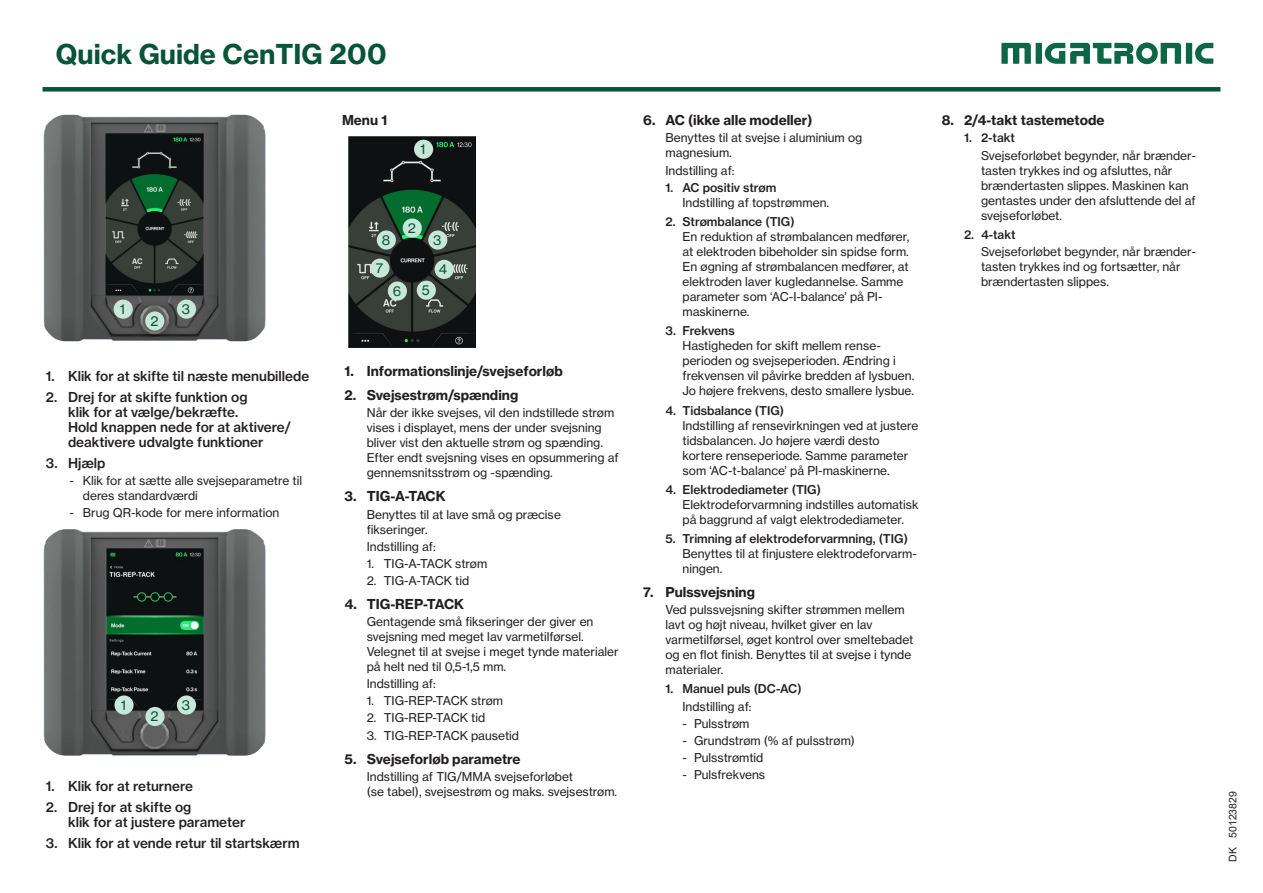
<style>
.page{position:relative;width:1263px;height:893px;background:#fff}
.page>*{position:absolute;margin:0;border:0;box-sizing:border-box;transform-origin:0 0}
.t1{font:27px "N Haas Grotesk TX Pro 75 Bd";color:#075439}
.overskrift{font:13.5px/15px "N Haas Grotesk TX Pro 65 Md";color:#231f20}
.overskrift-2{font:13.5px "N Haas Grotesk TX Pro 75 Bd";color:#231f20}
.t2{font:13.5px "N Haas Grotesk TX Pro 55 Rg";color:#075439}
.Brødtekst{font:12px/15px "N Haas Grotesk TX Pro 55 Rg";color:#231f20}
.Brødtekst-2{font:12px "N Haas Grotesk TX Pro 65 Md";color:#231f20}
.overskrift-3{font:12px "N Haas Grotesk TX Pro 55 Rg";color:#231f20}
.t3{font:10.5px "Arial";color:#231f20}
</style>
<div class="page">
<div style="left:1036px;top:43px;width:6px;height:21px;background:#0d6746"></div>
<div style="left:1186px;top:43px;width:6px;height:21px;background:#0d6746"></div>
<svg style="left:1195px;top:43px;width:18px;height:21px"></svg>
<svg style="left:1001px;top:43px;width:30px;height:21px"></svg>
<svg style="left:1045px;top:43px;width:136px;height:21px"></svg>
<div style="left:43px;top:87px;width:1177px;height:5px;background:#075439"></div>
<img style="left:43px;top:115px;width:223px;height:226px">
<img style="left:106px;top:134px;width:97px;height:162px">
<div style="left:114px;top:300px;width:19px;height:19px;background:#c8e6d9;border-radius:50%"></div>
<div style="left:177px;top:300px;width:19px;height:19px;background:#c8e6d9;border-radius:50%"></div>
<img style="left:43px;top:529px;width:223px;height:227px">
<img style="left:106px;top:549px;width:97px;height:161px">
<div style="left:145px;top:311px;width:19px;height:20px;background:#c8e6d9;border-radius:50%"></div>
<div style="left:114px;top:695px;width:20px;height:20px;background:#c8e6d9;border-radius:50%"></div>
<div style="left:177px;top:695px;width:19px;height:20px;background:#c8e6d9;border-radius:50%"></div>
<div style="left:145px;top:707px;width:20px;height:19px;background:#c8e6d9;border-radius:50%"></div>
<img style="left:348px;top:136px;width:127px;height:211px">
<div style="left:414px;top:140px;width:19px;height:19px;background:#c8e6d9;border-radius:50%"></div>
<div style="left:403px;top:218px;width:19px;height:20px;background:#c8e6d9;border-radius:50%"></div>
<div style="left:428px;top:230px;width:19px;height:20px;background:#c8e6d9;border-radius:50%"></div>
<div style="left:435px;top:260px;width:19px;height:19px;background:#c8e6d9;border-radius:50%"></div>
<div style="left:417px;top:281px;width:19px;height:19px;background:#c8e6d9;border-radius:50%"></div>
<div style="left:388px;top:281px;width:19px;height:20px;background:#c8e6d9;border-radius:50%"></div>
<div style="left:370px;top:259px;width:19px;height:19px;background:#c8e6d9;border-radius:50%"></div>
<div style="left:377px;top:230px;width:19px;height:20px;background:#c8e6d9;border-radius:50%"></div>
<h1 class="t1" style="left:56px;top:37px;width:332px">Quick Guide CenTIG 200</h1>
<p class="overskrift-2" style="left:342px;top:112px;width:47px">Menu 1</p>
<p class="t2" style="left:420px;top:141px;width:7px">1</p>
<p class="t2" style="left:382px;top:231px;width:10px">8</p>
<p class="t2" style="left:376px;top:259px;width:9px">7</p>
<p class="t2" style="left:408px;top:219px;width:10px">2</p>
<p class="t2" style="left:433px;top:231px;width:10px">3</p>
<p class="t2" style="left:439px;top:261px;width:10px">4</p>
<p class="t2" style="left:120px;top:301px;width:7px">1</p>
<p class="t2" style="left:182px;top:300px;width:10px">3</p>
<p class="t2" style="left:150px;top:312px;width:10px">2</p>
<p class="overskrift" style="left:46px;top:368px;width:265px">1. Klik for at skifte til næste menubillede</p>
<p class="overskrift" style="left:46px;top:389px;width:203px">2. Drej for at skifte funktion og</p>
<p class="overskrift" style="left:68px;top:404px;width:172px">klik for at vælge/bekræfte.</p>
<p class="overskrift" style="left:68px;top:419px;width:224px">Hold knappen nede for at aktivere/ deaktivere udvalgte funktioner</p>
<p class="overskrift" style="left:46px;top:455px;width:61px">3. Hjælp</p>
<p class="Brødtekst" style="left:83px;top:473px;width:221px;text-indent:-13px">- Klik for at sætte alle svejseparametre til deres standardværdi</p>
<p class="overskrift-3" style="left:70px;top:505px;width:211px">- Brug QR-kode for mere information</p>
<p class="t2" style="left:121px;top:697px;width:7px">1</p>
<p class="t2" style="left:182px;top:696px;width:10px">3</p>
<p class="t2" style="left:151px;top:708px;width:10px">2</p>
<p class="overskrift" style="left:46px;top:778px;width:149px">1. Klik for at returnere</p>
<p class="overskrift" style="left:46px;top:799px;width:147px">2. Drej for at skifte og</p>
<p class="overskrift" style="left:68px;top:814px;width:179px">klik for at justere parameter</p>
<p class="overskrift" style="left:46px;top:835px;width:255px">3. Klik for at vende retur til startskærm</p>
<p class="t2" style="left:393px;top:282px;width:10px">6</p>
<p class="t2" style="left:422px;top:282px;width:9px">5</p>
<p class="overskrift-2" style="left:344px;top:363px;width:220px">1. Informationslinje/svejseforløb</p>
<p class="overskrift-2" style="left:344px;top:387px;width:175px">2. Svejsestrøm/spænding</p>
<p class="Brødtekst" style="left:367px;top:405px;width:253px">Når der ikke svejses, vil den indstillede strøm vises i displayet, mens der under svejsning bliver vist den aktuelle strøm og spænding.<br>Efter endt svejsning vises en opsummering af gennemsnitsstrøm og -spænding.</p>
<p class="overskrift-2" style="left:344px;top:488px;width:103px">3. TIG-A-TACK</p>
<p class="Brødtekst" style="left:367px;top:507px;width:196px">Benyttes til at lave små og præcise fikseringer.</p>
<p class="Brødtekst" style="left:367px;top:539px;width:70px">Indstilling af:</p>
<p class="Brødtekst" style="left:367px;top:556px;width:122px">1. TIG-A-TACK strøm</p>
<p class="Brødtekst" style="left:367px;top:573px;width:104px">2. TIG-A-TACK tid</p>
<p class="overskrift-2" style="left:344px;top:595px;width:121px">4. TIG-REP-TACK</p>
<p class="Brødtekst" style="left:367px;top:614px;width:253px">Gentagende små fikseringer der giver en svejsning med meget lav varmetilførsel.<br>Velegnet til at svejse i meget tynde materialer på helt ned til 0,5-1,5 mm.</p>
<p class="Brødtekst" style="left:367px;top:676px;width:70px">Indstilling af:</p>
<p class="Brødtekst" style="left:367px;top:693px;width:138px">1. TIG-REP-TACK strøm</p>
<p class="Brødtekst" style="left:367px;top:710px;width:120px">2. TIG-REP-TACK tid</p>
<p class="Brødtekst" style="left:367px;top:728px;width:154px">3. TIG-REP-TACK pausetid</p>
<p class="overskrift-2" style="left:344px;top:750px;width:178px">5. Svejseforløb parametre</p>
<p class="Brødtekst" style="left:367px;top:769px;width:252px">Indstilling af TIG/MMA svejseforløbet<br>(se tabel), svejsestrøm og maks. svejsestrøm.</p>
<p class="overskrift-2" style="left:643px;top:112px;width:171px">6. AC (ikke alle modeller)</p>
<p class="Brødtekst" style="left:665px;top:131px;width:198px">Benyttes til at svejse i aluminium og magnesium.</p>
<p class="Brødtekst" style="left:665px;top:163px;width:70px">Indstilling af:</p>
<p class="Brødtekst-2" style="left:665px;top:180px;width:112px">1. AC positiv strøm</p>
<p class="Brødtekst" style="left:682px;top:195px;width:148px">Indstilling af topstrømmen.</p>
<p class="Brødtekst-2" style="left:665px;top:214px;width:131px">2. Strømbalance (TIG)</p>
<p class="Brødtekst" style="left:682px;top:229px;width:228px">En reduktion af strømbalancen medfører, at elektroden bibeholder sin spidse form.<br>En øgning af strømbalancen medfører, at elektroden laver kugledannelse. Samme parameter som ‘AC-I-balance’ på PI&shy;maskinerne.</p>
<p class="Brødtekst-2" style="left:665px;top:323px;width:71px">3. Frekvens</p>
<p class="Brødtekst" style="left:682px;top:338px;width:233px">Hastigheden for skift mellem rense&shy;perioden og svejseperioden. Ændring i frekvensen vil påvirke bredden af lysbuen.<br>Jo højere frekvens, desto smallere lysbue.</p>
<p class="Brødtekst-2" style="left:665px;top:403px;width:120px">4. Tidsbalance (TIG)</p>
<p class="Brødtekst" style="left:682px;top:418px;width:237px">Indstilling af rensevirkningen ved at justere tidsbalancen. Jo højere værdi desto kortere renseperiode. Samme parameter som ‘AC-t-balance’ på PI-maskinerne.</p>
<p class="Brødtekst-2" style="left:665px;top:482px;width:157px">4. Elektrodediameter (TIG)</p>
<p class="Brødtekst" style="left:682px;top:497px;width:238px">Elektrodeforvarmning indstilles automatisk på baggrund af valgt elektrodediameter.</p>
<p class="Brødtekst-2" style="left:665px;top:531px;width:244px">5. Trimning af elektrodeforvarmning, (TIG)</p>
<p class="Brødtekst" style="left:682px;top:546px;width:236px">Benyttes til at finjustere elektrodeforvarm&shy;ningen.</p>
<p class="overskrift-2" style="left:643px;top:584px;width:113px">7. Pulssvejsning</p>
<p class="Brødtekst" style="left:665px;top:602px;width:249px">Ved pulssvejsning skifter strømmen mellem lavt og højt niveau, hvilket giver en lav varmetilførsel, øget kontrol over smeltebadet og en flot finish. Benyttes til at svejse i tynde materialer.</p>
<p class="Brødtekst-2" style="left:665px;top:681px;width:138px">1. Manuel puls (DC-AC)</p>
<p class="Brødtekst" style="left:682px;top:699px;width:70px">Indstilling af:</p>
<p class="Brødtekst" style="left:682px;top:716px;width:69px">- Pulsstrøm</p>
<p class="Brødtekst" style="left:682px;top:733px;width:174px">- Grundstrøm (% af pulsstrøm)</p>
<p class="Brødtekst" style="left:682px;top:750px;width:82px">- Pulsstrømtid</p>
<p class="Brødtekst" style="left:682px;top:767px;width:84px">- Pulsfrekvens</p>
<p class="overskrift-2" style="left:942px;top:112px;width:164px">8. 2/4-takt tastemetode</p>
<p class="Brødtekst-2" style="left:964px;top:131px;width:52px">1. 2-takt</p>
<p class="Brødtekst" style="left:981px;top:148px;width:216px">Svejseforløbet begynder, når brænder&shy;tasten trykkes ind og afsluttes, når brændertasten slippes. Maskinen kan gentastes under den afsluttende del af svejseforløbet.</p>
<p class="Brødtekst-2" style="left:964px;top:227px;width:53px">2. 4-takt</p>
<p class="Brødtekst" style="left:981px;top:244px;width:216px">Svejseforløbet begynder, når brænder&shy;tasten trykkes ind og fortsætter, når brændertasten slippes.</p>
<p class="t3" style="left:1226px;top:862px;width:72px;rotate:-90deg">DK 50123829</p>
</div>
